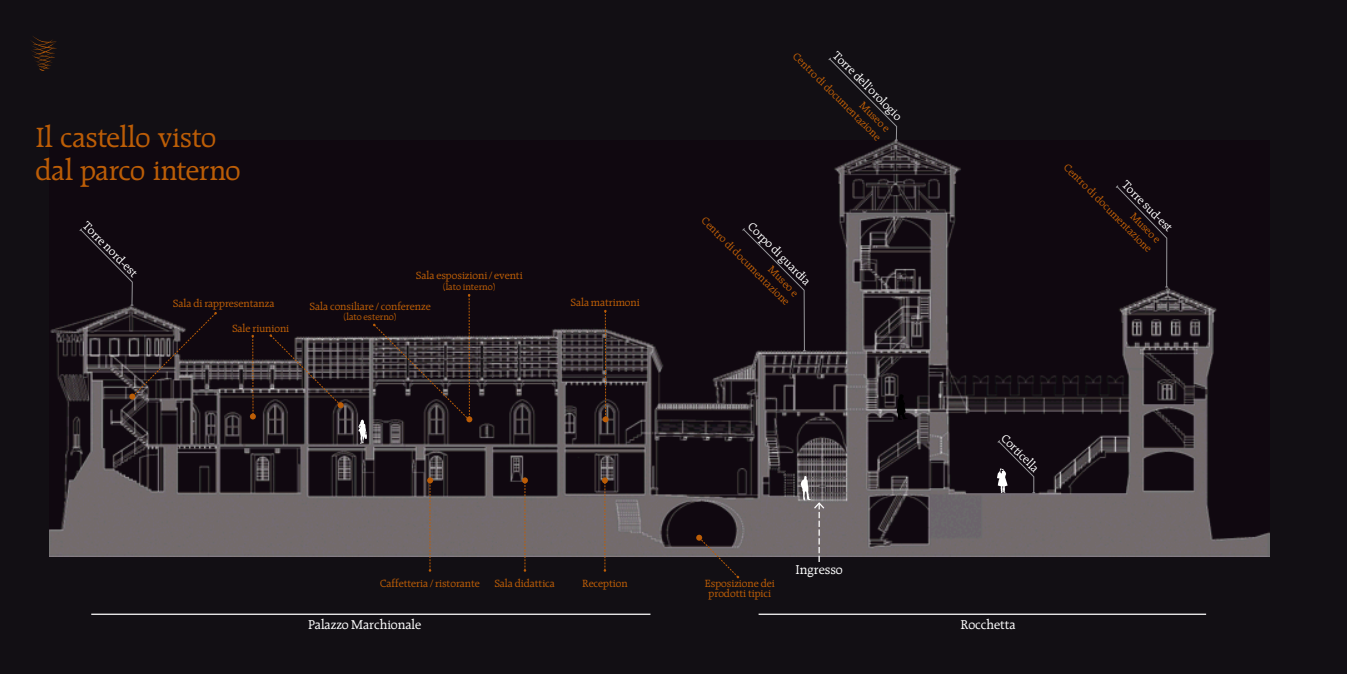
<style>
.page{position:relative;width:1347px;height:674px;background:#fff}
.page>*{position:absolute;margin:0;border:0;box-sizing:border-box;transform-origin:0 0}
._0_titolo{font:30px "Raleigh LT";letter-spacing:-.01em;color:#bc5d06}
._1_testo_normale{font:13.75px "Raleigh LT";color:#fff}
._1_testo_normale-2{font:12.5px "Raleigh LT";color:#fff}
._1_testo_normale-3{font:11.25px "Raleigh LT";color:#bc5d06}
._1_testo_normale-4{font:10px "Raleigh LT";color:#bc5d06}
</style>
<div class="page">
<div style="left:0;top:0;width:1346px;height:673px;background:#120f14"></div>
<img style="left:50px;top:140px;width:1219px;height:416px">
<svg style="left:896px;top:394px;width:11px;height:25px"></svg>
<svg style="left:79px;top:228px;width:54px;height:77px"></svg>
<svg style="left:741px;top:227px;width:64px;height:124px"></svg>
<svg style="left:827px;top:57px;width:70px;height:84px"></svg>
<svg style="left:1115px;top:185px;width:53px;height:102px"></svg>
<svg style="left:30px;top:36px;width:27px;height:35px"></svg>
<hr style="left:91px;top:613px;width:559px;height:1px;background:#fff">
<hr style="left:758px;top:613px;width:448px;height:1px;background:#fff">
<svg style="left:129px;top:312px;width:88px;height:87px"></svg>
<svg style="left:250px;top:334px;width:6px;height:85px"></svg>
<svg style="left:269px;top:334px;width:74px;height:74px"></svg>
<svg style="left:522px;top:477px;width:6px;height:94px"></svg>
<svg style="left:427px;top:477px;width:6px;height:94px"></svg>
<svg style="left:602px;top:477px;width:6px;height:94px"></svg>
<svg style="left:696px;top:534px;width:43px;height:44px"></svg>
<svg style="left:602px;top:310px;width:6px;height:112px"></svg>
<svg style="left:358px;top:294px;width:114px;height:149px"></svg>
<svg style="left:800px;top:475px;width:25px;height:86px;background:#766f72"></svg>
<svg style="left:997px;top:439px;width:38px;height:54px"></svg>
<p class="_0_titolo" style="left:35px;top:121px;width:182px">Il castello visto</p>
<p class="_0_titolo" style="left:35px;top:153px;width:206px">dal parco interno</p>
<p class="_1_testo_normale-2" style="left:90px;top:218px;width:74px;rotate:45deg">Torre nord-est</p>
<p class="_1_testo_normale-3" style="left:173px;top:297px;width:103px">Sala di rappresentanza</p>
<p class="_1_testo_normale-3" style="left:232px;top:322px;width:59px">Sale riunioni</p>
<p class="_1_testo_normale-3" style="left:416px;top:268px;width:108px">Sala esposizioni / eventi</p>
<p class="_1_testo_normale-4" style="left:443px;top:281px;width:54px">(lato interno)</p>
<p class="_1_testo_normale-3" style="left:309px;top:299px;width:123px">Sala consiliare / conferenze</p>
<p class="_1_testo_normale-4" style="left:344px;top:311px;width:55px">(lato esterno)</p>
<p class="_1_testo_normale-3" style="left:570px;top:295px;width:71px">Sala matrimoni</p>
<p class="_1_testo_normale-2" style="left:839px;top:48px;width:94px;rotate:45deg">Torre dell’orologio</p>
<p class="_1_testo_normale-3" style="left:799px;top:50px;width:121px;rotate:45deg">Centro di documentazione</p>
<p class="_1_testo_normale-3" style="left:866px;top:99px;width:39px;rotate:45deg">Museo e</p>
<p class="_1_testo_normale-3" style="left:707px;top:214px;width:121px;rotate:45deg">Centro di documentazione</p>
<p class="_1_testo_normale-2" style="left:755px;top:219px;width:84px;rotate:45deg">Corpo di guardia</p>
<p class="_1_testo_normale-3" style="left:774px;top:263px;width:39px;rotate:45deg">Museo e</p>
<p class="_1_testo_normale-3" style="left:1070px;top:161px;width:121px;rotate:45deg">Centro di documentazione</p>
<p class="_1_testo_normale-2" style="left:1128px;top:177px;width:68px;rotate:45deg">Torre sud-est</p>
<p class="_1_testo_normale-3" style="left:1136px;top:210px;width:39px;rotate:45deg">Museo e</p>
<p class="_1_testo_normale-3" style="left:380px;top:576px;width:101px">Caffetteria / ristorante</p>
<p class="_1_testo_normale-3" style="left:494px;top:576px;width:62px">Sala didattica</p>
<p class="_1_testo_normale-3" style="left:582px;top:576px;width:47px">Reception</p>
<p class="_1_testo_normale-3" style="left:705px;top:576px;width:71px">Esposizione dei</p>
<p class="_1_testo_normale-3" style="left:708px;top:586px;width:64px">prodotti tipici</p>
<p class="_1_testo_normale" style="left:795px;top:561px;width:49px">Ingresso</p>
<p class="_1_testo_normale-2" style="left:1008px;top:431px;width:49px;rotate:45deg">Corticella</p>
<p class="_1_testo_normale" style="left:308px;top:616px;width:115px">Palazzo Marchionale</p>
<p class="_1_testo_normale" style="left:960px;top:616px;width:56px">Rocchetta</p>
</div>
